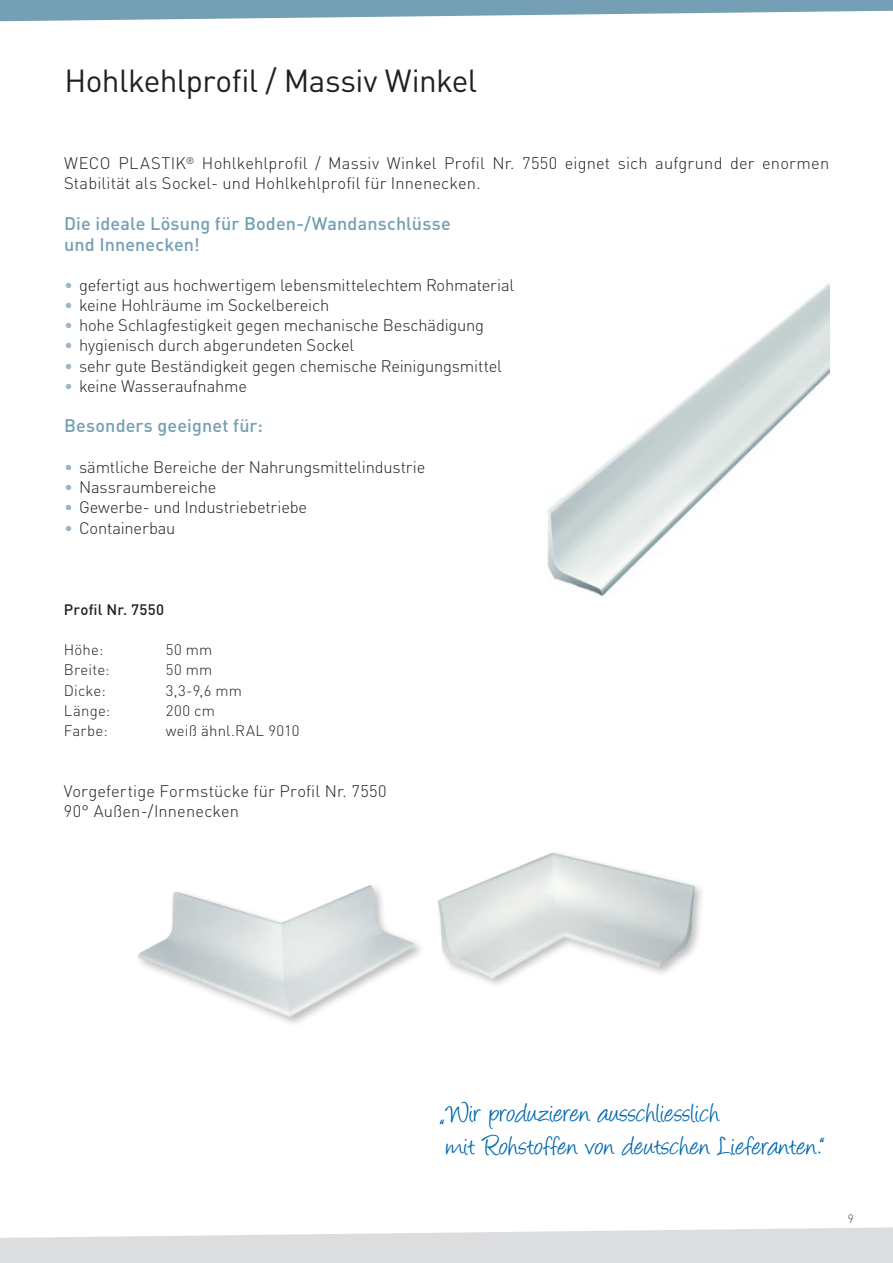
<style>
.page{position:relative;width:893px;height:1263px;background:#fff}
.page>*{position:absolute;margin:0;border:0;box-sizing:border-box;transform-origin:0 0}
.Head{font:31.5px "DIN Pro";letter-spacing:-.02em;color:#231f20}
.Handschrift{font:30px/33px "Angelina";letter-spacing:.01em;color:#0068ae}
.Head_Text_grün{font:500 18px/21px "DIN Pro";letter-spacing:.005em;color:#749fb4}
.Text{font:300 16.5px "DIN Pro";letter-spacing:-.01em;color:#231f20}
.Text-2{font:300 16.5px/20.2px "DIN Pro";letter-spacing:.01em;color:#231f20}
.Text-3{font:300 15px "DIN Pro";letter-spacing:.015em;color:#231f20}
.Text-4{font:500 15px "DIN Pro";letter-spacing:.02em;color:#231f20}
.t1{font:300 12px "DIN Pro";color:#3e3e3f}
.s1{color:#9ab6c6}
</style>
<div class="page">
<svg style="left:0;top:1227px;width:893px;height:36px"></svg>
<svg style="left:0;top:0;width:893px;height:22px"></svg>
<img style="left:547px;top:283px;width:282px;height:313px">
<img style="left:138px;top:885px;width:262px;height:139px">
<img style="left:400px;top:852px;width:302px;height:133px">
<p class="Head" style="left:64px;top:59px;width:414px">Hohlkehlprofil / Massiv Winkel</p>
<p class="Text-2" style="left:64px;top:152px;width:767px">WECO PLASTIK<sup>®</sup> Hohlkehlprofil / Massiv Winkel Profil Nr. 7550 eignet sich aufgrund der enormen<br>Stabilität als Sockel- und Hohlkehlprofil für Innenecken.</p>
<p class="Head_Text_grün" style="left:64px;top:212px;width:388px">Die ideale Lösung für Boden-/Wandanschlüsse und Innenecken!</p>
<p class="Text" style="left:64px;top:273px;width:451px"><span class="s1">•</span> gefertigt aus hochwertigem lebensmittelechtem Rohmaterial</p>
<p class="Text" style="left:64px;top:294px;width:267px"><span class="s1">•</span> keine Hohlräume im Sockelbereich</p>
<p class="Text" style="left:64px;top:314px;width:422px"><span class="s1">•</span> hohe Schlagfestigkeit gegen mechanische Beschädigung</p>
<p class="Text" style="left:64px;top:334px;width:292px"><span class="s1">•</span> hygienisch durch abgerundeten Sockel</p>
<p class="Text" style="left:64px;top:354px;width:439px"><span class="s1">•</span> sehr gute Beständigkeit gegen chemische Reinigungsmittel</p>
<p class="Text" style="left:64px;top:375px;width:184px"><span class="s1">•</span> keine Wasseraufnahme</p>
<p class="Head_Text_grün" style="left:64px;top:415px;width:200px">Besonders geeignet für:</p>
<p class="Text" style="left:64px;top:456px;width:363px"><span class="s1">•</span> sämtliche Bereiche der Nahrungsmittelindustrie</p>
<p class="Text" style="left:64px;top:476px;width:154px"><span class="s1">•</span> Nassraumbereiche</p>
<p class="Text" style="left:64px;top:496px;width:245px"><span class="s1">•</span> Gewerbe- und Industriebetriebe</p>
<p class="Text" style="left:64px;top:516px;width:113px"><span class="s1">•</span> Containerbau</p>
<p class="Text-4" style="left:64px;top:599px;width:102px">Profil Nr. 7550</p>
<p class="Text-3" style="left:64px;top:639px;width:41px">Höhe:</p>
<p class="Text-3" style="left:166px;top:639px;width:48px">50 mm</p>
<p class="Text-3" style="left:64px;top:660px;width:47px">Breite:</p>
<p class="Text-3" style="left:166px;top:660px;width:48px">50 mm</p>
<p class="Text-3" style="left:64px;top:680px;width:43px">Dicke:</p>
<p class="Text-3" style="left:166px;top:680px;width:78px">3,3-9,6 mm</p>
<p class="Text-3" style="left:64px;top:700px;width:48px">Länge:</p>
<p class="Text-3" style="left:166px;top:700px;width:51px">200 cm</p>
<p class="Text-3" style="left:64px;top:720px;width:46px">Farbe:</p>
<p class="Text-3" style="left:166px;top:720px;width:135px">weiß ähnl.RAL 9010</p>
<p class="Text-2" style="left:64px;top:780px;width:324px">Vorgefertige Formstücke für Profil Nr. 7550</p>
<p class="Text-2" style="left:64px;top:800px;width:177px">90° Außen-/Innenecken</p>
<p class="Handschrift" style="left:447px;top:1100px;width:378px">Wir produzieren ausschliesslich<br>mit Rohstoffen von deutschen Lieferanten.“</p>
<p class="Handschrift" style="left:440px;top:1115px;width:5px">“</p>
<p class="t1" style="left:848px;top:1211px;width:8px">9</p>
</div>
